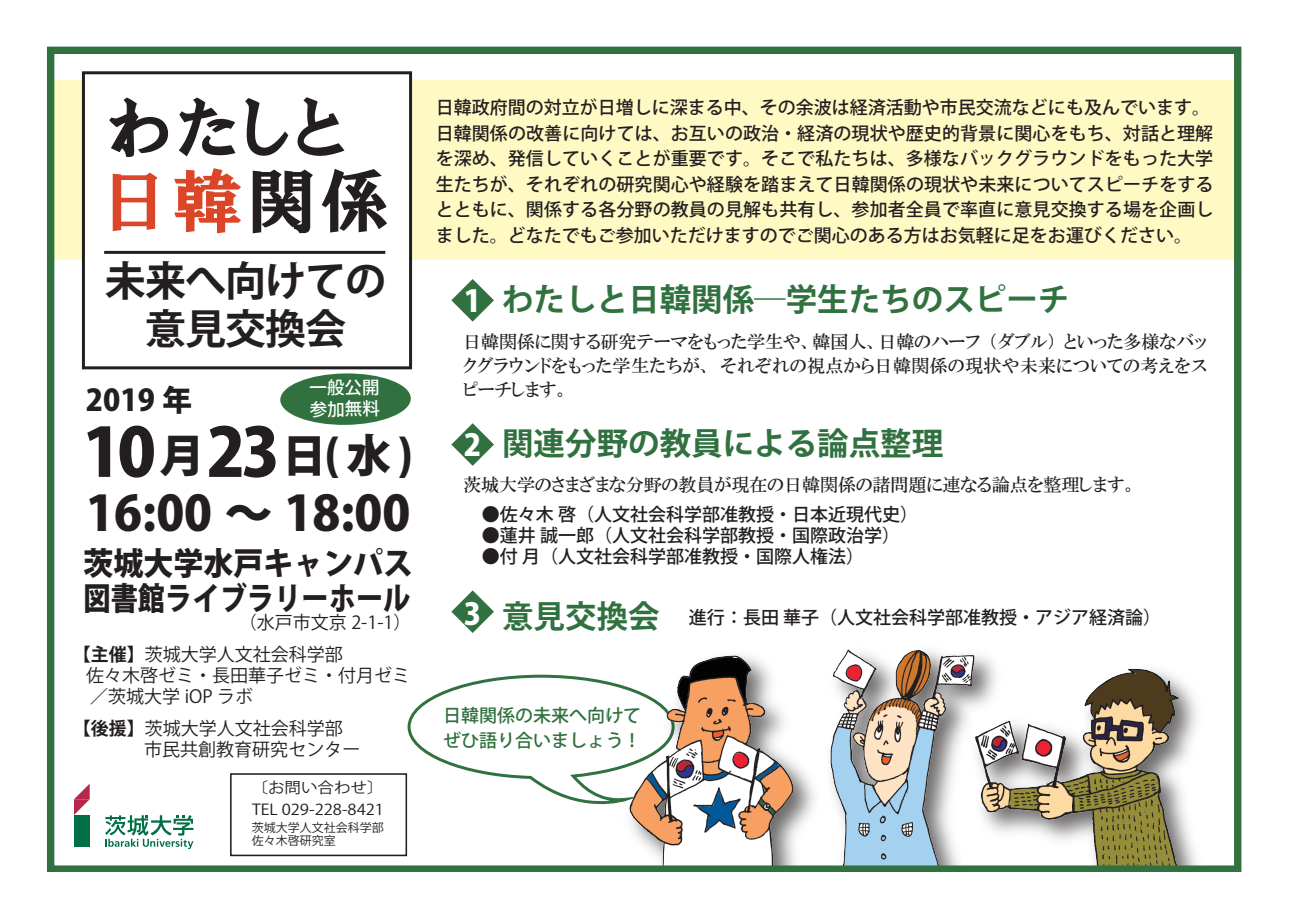
<style>
.page{position:relative;width:1289px;height:919px;background:#fff}
.page>*{position:absolute;margin:0;border:0;box-sizing:border-box;transform-origin:0 0}
.t1{font:70.05px/73.7px "HGP Soei Presence EB";letter-spacing:.06em;color:#231f20}
.t2{font:800 48.15px "Koz Go Pr 6 N";color:#231f20}
.t3{font:800 44.7px "Koz Go Pr 6 N";color:#231f20}
.t4{font:700 41.1px/47.8px "Koz Go Pr 6 N";letter-spacing:-.025em;color:#231f20;text-align:center}
.t5{font:800 31.65px/34.8px "Koz Go Pr 6 N";color:#231f20;scale:.95 1}
.t6{font:700 31.5px "Koz Go Pr 6 N";color:#30713f}
.t7{font:800 29.7px "Koz Go Pr 6 N";color:#231f20}
.t8{font:500 18px/25.5px "Koz Go Pr 6 N";letter-spacing:.005em;color:#231f20}
.t9{font:18px/24px "HGP Mincho B";color:#231f20;text-align:justify}
.t10{font:18px/21px "Koz Go Pr 6 N";color:#231f20}
.t11{font:500 18px/25.5px "Koz Go Pr 6 N";color:#30713f}
.t12{font:500 17.55px/21.5px "Koz Go Pr 6 N";color:#fff}
.t13{font:15px/22.5px "Koz Go Pr 6 N";color:#231f20;scale:1.1 1}
.t14{font:12px/13.5px "Koz Go Pr 6 N";color:#231f20}
.s1{color:#db4528}
.s2{font-size:66.45px}
.s3{font-weight:700}
.s4{font-weight:800;font-size:30px;color:#fff}
</style>
<div class="page">
<svg style="left:407px;top:674px;width:201px;height:141px"></svg>
<div style="left:51px;top:80px;width:1186px;height:180px;background:#fffac4"></div>
<div style="left:82px;top:71px;width:330px;height:298px;background:#fff;border:3px solid #231f20"></div>
<img style="left:620px;top:655px;width:179px;height:209px">
<img style="left:1019px;top:666px;width:170px;height:198px">
<img style="left:799px;top:653px;width:220px;height:183px">
<img style="left:811px;top:649px;width:173px;height:215px">
<div style="left:47px;top:47px;width:1194px;height:825px;border:7px solid #30713f"></div>
<hr style="left:104px;top:251px;width:281px;height:3px;background:#231f20">
<svg style="left:105px;top:815px;width:88px;height:34px"></svg>
<svg style="left:74px;top:783px;width:16px;height:32px"></svg>
<div style="left:74px;top:815px;width:16px;height:15px;background:#016f45"></div>
<div style="left:74px;top:830px;width:16px;height:16px;background:#016f45"></div>
<svg style="left:451px;top:279px;width:43px;height:42px"></svg>
<svg style="left:451px;top:423px;width:43px;height:43px"></svg>
<svg style="left:451px;top:590px;width:43px;height:43px"></svg>
<div style="left:230px;top:773px;width:177px;height:83px;border:2px solid #231f20"></div>
<div style="left:280px;top:373px;width:131px;height:52px;background:#30713f;border-radius:50%"></div>
<h1 class="t1" style="left:99px;top:90px;width:292px">わたしと<span class="s1">日韓</span>関係</h1>
<h3 class="t4" style="left:105px;top:258px;width:283px">未来へ向けての意見交換会</h3>
<h3 class="t7" style="left:86px;top:383px;width:108px">2019 年</h3>
<h3 class="t3" style="left:83px;top:430px;width:332px"><span class="s2">10</span>月<span class="s2">23</span>日(水)</h3>
<h2 class="t2" style="left:86px;top:486px;width:326px">16:00 ～ 18:00</h2>
<h3 class="t5" style="left:83px;top:546px;width:349px">茨城大学水戸キャンパス図書館ライブラリーホール</h3>
<p class="t10" style="left:239px;top:612px;width:174px">（水戸市文京 2-1-1）</p>
<p class="t12" style="left:309px;top:378px;width:72px;rotate:-1deg">一般公開参加無料</p>
<p class="t10" style="left:86px;top:644px;width:325px;text-indent:-13px"><span class="s3">【主催】</span>茨城大学人文社会科学部<br>佐々木啓ゼミ・長田華子ゼミ・付月ゼミ／茨城大学 iOP ラボ</p>
<p class="t10" style="left:82px;top:718px;width:280px;text-indent:-9px"><span class="s3">【後援】</span>茨城大学人文社会科学部　　　 市民共創教育研究センター</p>
<p class="t13" style="left:251px;top:776px;width:122px">〔お問い合わせ〕<br>TEL 029-228-8421</p>
<p class="t14" style="left:252px;top:821px;width:133px">茨城大学人文社会科学部佐々木啓研究室</p>
<p class="t8" style="left:435px;top:95px;width:779px">日韓政府間の対立が日増しに深まる中、その余波は経済活動や市民交流などにも及んでいます。日韓関係の改善に向けては、お互いの政治・経済の現状や歴史的背景に関心をもち、対話と理解を深め、発信していくことが重要です。そこで私たちは、多様なバックグラウンドをもった大学生たちが、それぞれの研究関心や経験を踏まえて日韓関係の現状や未来についてスピーチをするとともに、関係する各分野の教員の見解も共有し、参加者全員で率直に意見交換する場を企画しました。どなたでもご参加いただけますのでご関心のある方はお気軽に足をお運びください。</p>
<h3 class="t6" style="left:464px;top:282px;width:607px"><span class="s4">1</span> わたしと日韓関係―学生たちのスピーチ</h3>
<p class="t9" style="left:463px;top:329px;width:745px">日韓関係に関する研究テーマをもった学生や、韓国人、日韓のハーフ（ダブル）といった多様なバックグラウンドをもった学生たちが、それぞれの視点から日韓関係の現状や未来についての考えをスピーチします。</p>
<h3 class="t6" style="left:464px;top:426px;width:481px"><span class="s4">2</span> 関連分野の教員による論点整理</h3>
<p class="t9" style="left:463px;top:473px;width:674px">茨城大学のさまざまな分野の教員が現在の日韓関係の諸問題に連なる論点を整理します。</p>
<p class="t8" style="left:482px;top:502px;width:438px">●佐々木 啓（人文社会科学部准教授・日本近現代史）</p>
<p class="t8" style="left:482px;top:523px;width:420px">●蓮井 誠一郎（人文社会科学部教授・国際政治学）</p>
<p class="t8" style="left:482px;top:544px;width:384px">●付 月（人文社会科学部准教授・国際人権法）</p>
<h3 class="t6" style="left:464px;top:599px;width:197px"><span class="s4">3</span> 意見交換会</h3>
<p class="t11" style="left:443px;top:702px;width:199px">日韓関係の未来へ向けてぜひ語り合いましょう！</p>
<p class="t8" style="left:689px;top:604px;width:474px">進行：長田 華子（人文社会科学部准教授・アジア経済論）</p>
</div>
